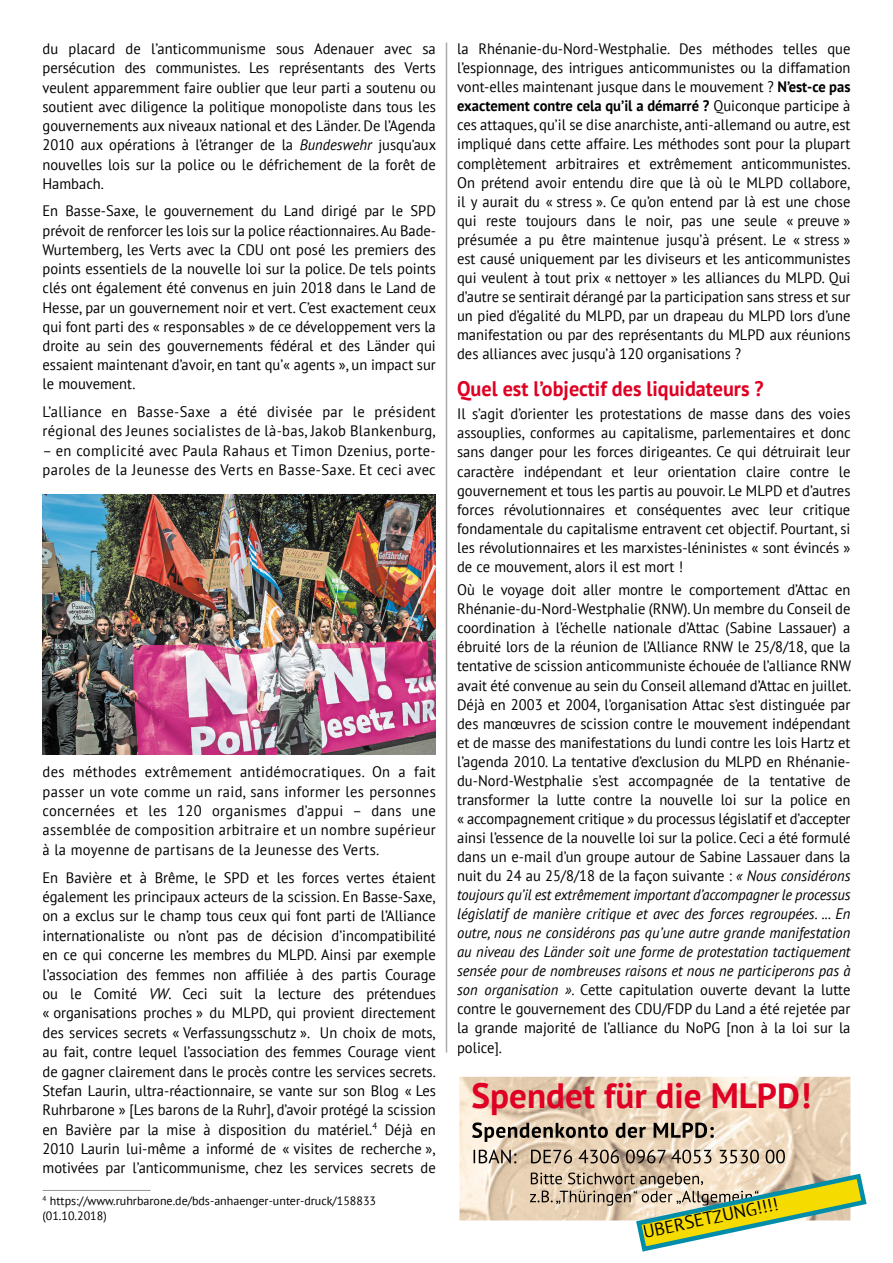
<style>
.page{position:relative;width:893px;height:1263px;background:#fff}
.page>*{position:absolute;margin:0;border:0;box-sizing:border-box;transform-origin:0 0}
.t1{font:700 35.1px "PT Sans";color:#df0023}
.t2{font:700 21px "PT Sans";color:#df0023;scale:.96 1}
.t3{font:18px "PT Sans";color:#000}
.t4{font:15.15px/19px "PT Sans";color:#000;text-align:justify;scale:.96 1}
.t5{font:15.15px/19.2px "PT Sans";letter-spacing:.025em;color:#000;scale:.96 1}
.t6{font:12px/15px "PT Sans";color:#000}
.s1{font-style:italic}
.s2{font-weight:700}
</style>
<div class="page">
<hr style="left:446px;top:43px;width:1px;height:1009px;background:#acacac">
<hr style="left:43px;top:1190px;width:108px;height:1px;background:#959595">
<img style="left:459px;top:1077px;width:391px;height:143px">
<img style="left:472px;top:1122px;width:242px;height:20px">
<img style="left:474px;top:1149px;width:312px;height:14px">
<img style="left:531px;top:1172px;width:102px;height:16px">
<img style="left:530px;top:1190px;width:101px;height:16px">
<img style="left:43px;top:494px;width:393px;height:261px">
<svg style="left:633px;top:1171px;width:234px;height:81px"></svg>
<p class="t4" style="left:43px;top:39px;width:412px">du placard de l’anticommunisme sous Adenauer avec sa persécution des communistes. Les représentants des Verts veulent apparemment faire oublier que leur parti a soutenu ou soutient avec diligence la politique monopoliste dans tous les gouvernements aux niveaux national et des Länder. De l’Agenda 2010 aux opérations à l’étranger de la <span class="s1">Bundeswehr</span> jusqu’aux nouvelles lois sur la police ou le défrichement de la forêt de Hambach.</p>
<p class="t4" style="left:43px;top:201px;width:412px">En Basse-Saxe, le gouvernement du Land dirigé par le SPD prévoit de renforcer les lois sur la police réactionnaires. Au Bade-Wurtemberg, les Verts avec la CDU ont posé les premiers des points essentiels de la nouvelle loi sur la police. De tels points clés ont également été convenus en juin 2018 dans le Land de Hesse, par un gouvernement noir et vert. C’est exactement ceux qui font parti des « responsables » de ce développement vers la droite au sein des gouvernements fédéral et des Länder qui essaient maintenant d’avoir, en tant qu’« agents », un impact sur le mouvement.</p>
<p class="t5" style="left:43px;top:402px;width:411px">L’alliance en Basse-Saxe a été divisée par le président régional des Jeunes socialistes de là-bas, Jakob Blankenburg,</p>
<p class="t5" style="left:43px;top:440px;width:411px">– en complicité avec Paula Rahaus et Timon Dzenius, porte&shy;paroles de la Jeunesse des Verts en Basse-Saxe. Et ceci avec</p>
<p class="t4" style="left:43px;top:762px;width:411px">des méthodes extrêmement antidémocratiques. On a fait passer un vote comme un raid, sans informer les personnes concernées et les 120 organismes d’appui – dans une assemblée de composition arbitraire et un nombre supérieur à la moyenne de partisans de la Jeunesse des Verts.</p>
<p class="t4" style="left:43px;top:867px;width:411px">En Bavière et à Brême, le SPD et les forces vertes étaient également les principaux acteurs de la scission. En Basse-Saxe, on a exclus sur le champ tous ceux qui font parti de l’Alliance internationaliste ou n’ont pas de décision d’incompatibilité en ce qui concerne les membres du MLPD. Ainsi par exemple l’association des femmes non affiliée à des partis Courage ou le Comité <span class="s1">VW</span>. Ceci suit la lecture des prétendues « organisations proches » du MLPD, qui provient directement des services secrets « Verfassungsschutz ». Un choix de mots, au fait, contre lequel l’association des femmes Courage vient de gagner clairement dans le procès contre les services secrets.<br>Stefan Laurin, ultra-réactionnaire, se vante sur son Blog « Les Ruhrbarone » [Les barons de la Ruhr], d’avoir protégé la scission en Bavière par la mise à disposition du matériel.<sup>4</sup> Déjà en 2010 Laurin lui-même a informé de « visites de recherche », motivées par l’anticommunisme, chez les services secrets de</p>
<p class="t6" style="left:43px;top:1193px;width:335px"><sup>4</sup> https://www.ruhrbarone.de/bds-anhaenger-unter-druck/158833 (01.10.2018)</p>
<p class="t4" style="left:457px;top:39px;width:411px">la Rhénanie-du-Nord-Westphalie. Des méthodes telles que l’espionnage, des intrigues anticommunistes ou la diffamation vont-elles maintenant jusque dans le mouvement ? <span class="s2">N’est-ce pas exactement contre cela qu’il a démarré ?</span> Quiconque participe à ces attaques, qu’il se dise anarchiste, anti-allemand ou autre, est impliqué dans cette affaire. Les méthodes sont pour la plupart complètement arbitraires et extrêmement anticommunistes.<br>On prétend avoir entendu dire que là où le MLPD collabore, il y aurait du « stress ». Ce qu’on entend par là est une chose qui reste toujours dans le noir, pas une seule « preuve » présumée a pu être maintenue jusqu’à présent. Le « stress » est causé uniquement par les diviseurs et les anticommunistes qui veulent à tout prix « nettoyer » les alliances du MLPD. Qui d’autre se sentirait dérangé par la participation sans stress et sur un pied d’égalité du MLPD, par un drapeau du MLPD lors d’une manifestation ou par des représentants du MLPD aux réunions des alliances avec jusqu’à 120 organisations ?</p>
<h2 class="t2" style="left:457px;top:375px;width:321px">Quel est l’objectif des liquidateurs ?</h2>
<p class="t4" style="left:457px;top:404px;width:412px">Il s’agit d’orienter les protestations de masse dans des voies assouplies, conformes au capitalisme, parlementaires et donc sans danger pour les forces dirigeantes. Ce qui détruirait leur caractère indépendant et leur orientation claire contre le gouvernement et tous les partis au pouvoir. Le MLPD et d’autres forces révolutionnaires et conséquentes avec leur critique fondamentale du capitalisme entravent cet objectif. Pourtant, si les révolutionnaires et les marxistes-léninistes « sont évincés » de ce mouvement, alors il est mort !</p>
<p class="t4" style="left:457px;top:580px;width:412px">Où le voyage doit aller montre le comportement d’Attac en Rhénanie-du-Nord-Westphalie (RNW). Un membre du Conseil de coordination à l’échelle nationale d’Attac (Sabine Lassauer) a ébruité lors de la réunion de l’Alliance RNW le 25/8/18, que la tentative de scission anticommuniste échouée de l’alliance RNW avait été convenue au sein du Conseil allemand d’Attac en juillet.<br>Déjà en 2003 et 2004, l’organisation Attac s’est distinguée par des manœuvres de scission contre le mouvement indépendant et de masse des manifestations du lundi contre les lois Hartz et l’agenda 2010. La tentative d’exclusion du MLPD en Rhénanie&shy;du-Nord-Westphalie s’est accompagnée de la tentative de transformer la lutte contre la nouvelle loi sur la police en « accompagnement critique » du processus législatif et d’accepter ainsi l’essence de la nouvelle loi sur la police. Ceci a été formulé dans un e-mail d’un groupe autour de Sabine Lassauer dans la nuit du 24 au 25/8/18 de la façon suivante : <span class="s1">« Nous considérons toujours qu’il est extrêmement important d’accompagner le processus législatif de manière critique et avec des forces regroupées. ... En outre, nous ne considérons pas qu’une autre grande manifestation au niveau des Länder soit une forme de protestation tactiquement sensée pour de nombreuses raisons et nous ne participerons pas à son organisation »</span>. Cette capitulation ouverte devant la lutte contre le gouvernement des CDU/FDP du Land a été rejetée par la grande majorité de l’alliance du NoPG [non à la loi sur la police].</p>
<h1 class="t1" style="left:472px;top:1073px;width:341px">Spendet für die MLPD!</h1>
<p class="t3" style="left:641px;top:1221px;width:140px;rotate:-12deg">ÜBERSETZUNG!!!!</p>
</div>
